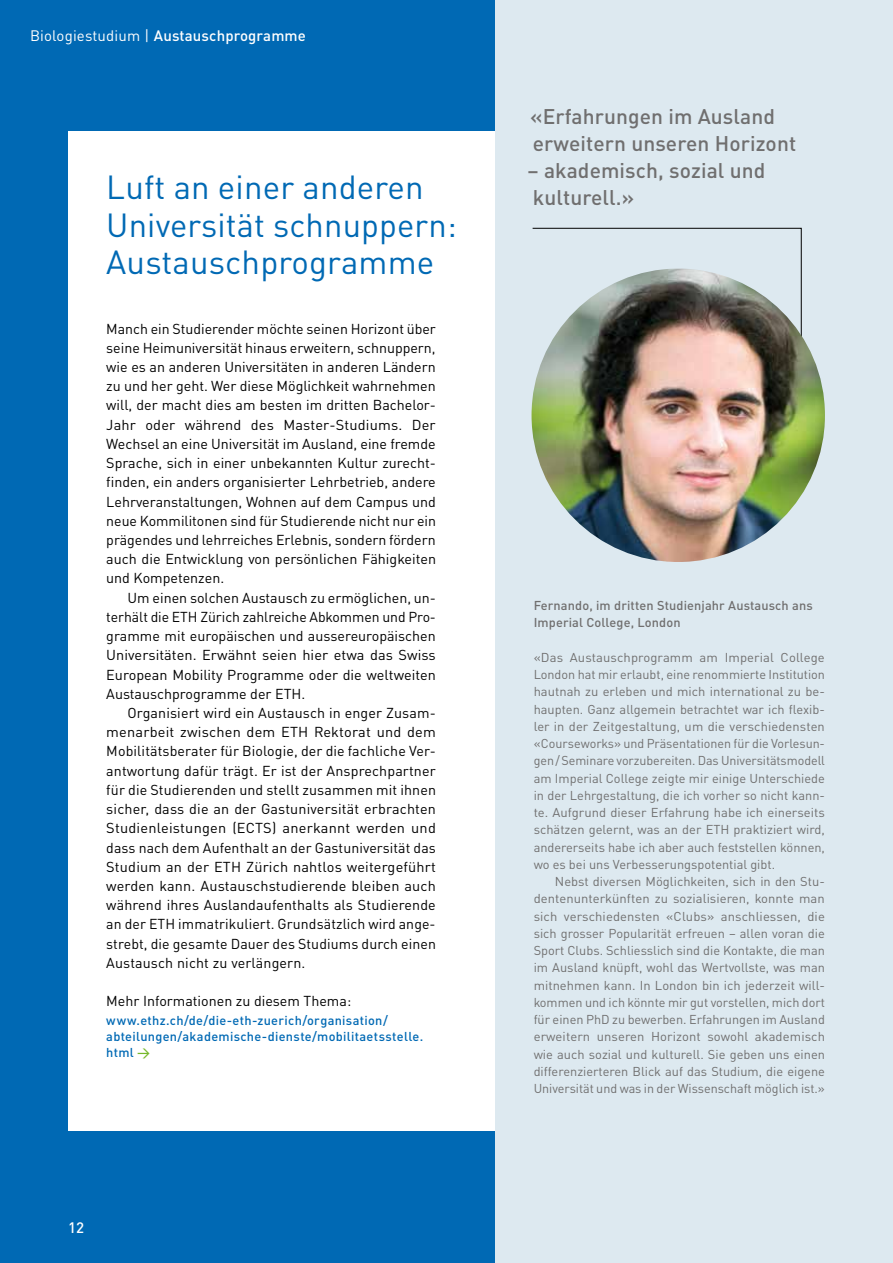
<style>
.page{position:relative;width:893px;height:1263px;background:#0069b4}
.page>*{position:absolute;margin:0;border:0;box-sizing:border-box;transform-origin:0 0}
.t1{font:33px/37.5px "DIN Pro";letter-spacing:.005em;color:#0069b4}
.t2{font:500 21px/27px "DIN Pro";letter-spacing:.005em;color:#706f6f}
.t3{font:500 15px "DIN Pro";letter-spacing:.01em;color:#fff}
.t4{font:14.25px/19.2px "DIN Pro";color:#000;text-align:justify}
.t5{font:12.75px/17.2px "DIN Pro";color:#706f6f;text-align:justify}
.t6{font:500 12.75px/15.8px "DIN Pro";letter-spacing:.025em;color:#0069b4}
.t7{font:500 12.75px/17.2px "DIN Pro";letter-spacing:.01em;color:#706f6f}
.s1{font-weight:400}
.s2{color:#76b82a}
</style>
<div class="page">
<div style="left:68px;top:132px;width:757px;height:999px;background:#fff"></div>
<div style="left:495px;top:0;width:398px;height:1263px;background:#dde9f0"></div>
<svg style="left:532px;top:228px;width:270px;height:108px"></svg>
<img style="left:531px;top:269px;width:294px;height:293px;border-radius:147px">
<p class="t3" style="left:30px;top:24px;width:278px"><span class="s1">Biologiestudium |</span> Austauschprogramme</p>
<h1 class="t1" style="left:106px;top:165px;width:352px">Luft an einer anderen<br>Universität schnuppern:<br>Austauschprogramme</h1>
<p class="t4" style="left:106px;top:317px;width:331px">Manch ein Studierender möchte seinen Horizont über seine Heimuniversität hinaus erweitern, schnuppern, wie es an anderen Universitäten in anderen Ländern zu und her geht. Wer diese Möglichkeit wahrnehmen will, der macht dies am besten im dritten Bachelor-Jahr oder während des Master-Studiums. Der Wechsel an eine Universität im Ausland, eine fremde Sprache, sich in einer unbekannten Kultur zurecht&shy;finden, ein anders organisierter Lehrbetrieb, andere Lehrveranstaltungen, Wohnen auf dem Campus und neue Kommilitonen sind für Studierende nicht nur ein prägendes und lehrreiches Erlebnis, sondern fördern auch die Entwicklung von persönlichen Fähigkeiten und Kompetenzen.</p>
<p class="t4" style="left:106px;top:586px;width:331px;text-indent:21px">Um einen solchen Austausch zu ermöglichen, un&shy;terhält die ETH Zürich zahlreiche Abkommen und Pro&shy;gramme mit europäischen und aussereuropäischen Universitäten. Erwähnt seien hier etwa das Swiss European Mobility Programme oder die weltweiten Austauschprogramme der ETH.</p>
<p class="t4" style="left:106px;top:702px;width:331px;text-indent:21px">Organisiert wird ein Austausch in enger Zusam&shy;menarbeit zwischen dem ETH Rektorat und dem Mobilitätsberater für Biologie, der die fachliche Ver&shy;antwortung dafür trägt. Er ist der Ansprechpartner für die Studierenden und stellt zusammen mit ihnen sicher, dass die an der Gastuniversität erbrachten Studienleistungen (ECTS) anerkannt werden und dass nach dem Aufenthalt an der Gastuniversität das Studium an der ETH Zürich nahtlos weitergeführt werden kann. Austauschstudierende bleiben auch während ihres Auslandaufenthalts als Studierende an der ETH immatrikuliert. Grundsätzlich wird ange&shy;strebt, die gesamte Dauer des Studiums durch einen Austausch nicht zu verlängern.</p>
<p class="t4" style="left:106px;top:990px;width:246px">Mehr Informationen zu diesem Thema:</p>
<p class="t6" style="left:106px;top:1011px;width:318px">www.ethz.ch/de/die-eth-zuerich/organisation/ abteilungen/akademische-dienste/mobilitaetsstelle. html <span class="s2">→</span></p>
<p class="t3" style="left:68px;top:1215px;width:18px">12</p>
<h2 class="t2" style="left:530px;top:100px;width:268px">«Erfahrungen im Ausland erweitern unseren Horizont</h2>
<h2 class="t2" style="left:528px;top:154px;width:239px">– akademisch, sozial und kulturell.»</h2>
<p class="t7" style="left:534px;top:595px;width:281px">Fernando, im dritten Studienjahr Austausch ans<br>Imperial College, London</p>
<p class="t5" style="left:534px;top:647px;width:293px">«Das Austauschprogramm am Imperial College London hat mir erlaubt, eine renommierte Institution hautnah zu erleben und mich international zu be&shy;haupten. Ganz allgemein betrachtet war ich flexib&shy;ler in der Zeitgestaltung, um die verschiedensten «Courseworks» und Präsentationen für die Vorlesun&shy;gen/Seminare vorzubereiten. Das Universitätsmodell am Imperial College zeigte mir einige Unterschiede in der Lehrgestaltung, die ich vorher so nicht kann&shy;te. Aufgrund dieser Erfahrung habe ich einerseits schätzen gelernt, was an der ETH praktiziert wird, andererseits habe ich aber auch feststellen können, wo es bei uns Verbesserungspotential gibt.</p>
<p class="t5" style="left:534px;top:871px;width:293px;text-indent:21px">Nebst diversen Möglichkeiten, sich in den Stu&shy;dentenunterkünften zu sozialisieren, konnte man sich verschiedensten «Clubs» anschliessen, die sich grosser Popularität erfreuen – allen voran die Sport Clubs. Schliesslich sind die Kontakte, die man im Ausland knüpft, wohl das Wertvollste, was man mitnehmen kann. In London bin ich jederzeit will&shy;kommen und ich könnte mir gut vorstellen, mich dort für einen PhD zu bewerben. Erfahrungen im Ausland erweitern unseren Horizont sowohl akademisch wie auch sozial und kulturell. Sie geben uns einen differenzierteren Blick auf das Studium, die eigene Universität und was in der Wissenschaft möglich ist.»</p>
</div>
